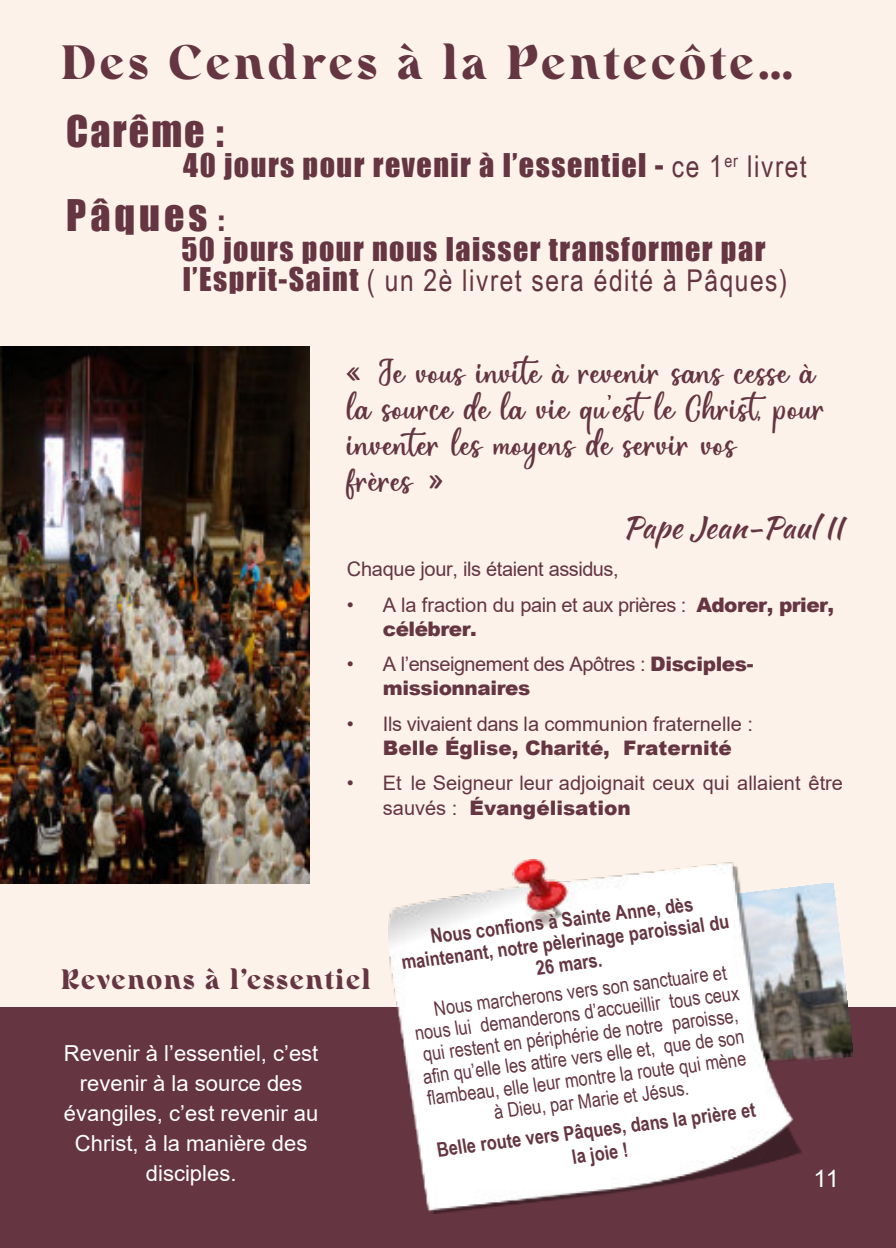
<style>
.page{position:relative;width:896px;height:1248px;background:#fff}
.page>*{position:absolute;margin:0;border:0;box-sizing:border-box;transform-origin:0 0}
.t1{font:900 48px "Rainesta";letter-spacing:.075em;color:#653542}
.t2{font:40px "Impact";letter-spacing:.075em;color:#653542}
.t3{font:36px/36px "Hello Calanthe DEMO Regular";color:#653542}
.t4{font:30px "Impact";letter-spacing:.05em;color:#653542}
.t5{font:30px "Arial Narrow";letter-spacing:.05em;color:#653542}
.t6{font:30px "Kaushan Script";color:#653542}
.t7{font:900 28px "Rainesta";letter-spacing:.05em;color:#653542}
.t8{font:24px "Arial";color:#fff}
.t9{font:22px/30px "Arial";color:#fff;text-align:center}
.t10{font:20px/24.4px "Arial";letter-spacing:-.015em;color:#653542}
.t11{font:20px/22px "Arial Narrow";color:#653542;text-align:center}
.t12{font:700 20px/22px "Arial Narrow";color:#653542;text-align:center}
.t13{font:900 20px "Arial";color:#653542}
.s1{font-family:"Arial Narrow"}
.s2{font-size:30px}
.s3{font-family:"Impact"}
.s4{font-weight:900}
</style>
<div class="page">
<div style="left:0;top:0;width:896px;height:1247px;background:#fcf2e9"></div>
<div style="left:0;top:1007px;width:896px;height:240px;background:#653542"></div>
<img style="left:801px;top:883px;width:52px;height:178px">
<img style="left:388px;top:859px;width:413px;height:353px">
<img style="left:0;top:346px;width:309px;height:536px">
<h1 class="t1" style="left:61px;top:43px;width:734px">Des Cendres à la Pentecôte…</h1>
<h2 class="t2" style="left:66px;top:116px;width:159px">Carême :</h2>
<h3 class="t4" style="left:183px;top:154px;width:625px">40 jours pour revenir à l’essentiel - <span class="s1">ce 1</span><sup>er</sup> <span class="s1">livret</span></h3>
<h2 class="t2" style="left:66px;top:200px;width:159px">Pâques <span class="s2">:</span></h2>
<h3 class="t4" style="left:181px;top:238px;width:585px">50 jours pour nous laisser transformer par</h3>
<h3 class="t5" style="left:183px;top:269px;width:606px"><span class="s3">l’Esprit-Saint</span> ( un 2è livret sera édité à Pâques)</h3>
<h3 class="t3" style="left:347px;top:359px;width:480px">« Je vous invite à revenir sans cesse à la source de la vie qu’est le Christ, pour inventer les moyens de servir vos<br>frères »</h3>
<h3 class="t6" style="left:622px;top:505px;width:222px">Pape Jean-Paul II</h3>
<p class="t10" style="left:347px;top:559px;width:273px">Chaque jour, ils étaient assidus,</p>
<p class="t10" style="left:383px;top:594px;width:453px;text-indent:-36px">• A la fraction du pain et aux prières : <span class="s4">Adorer, prier, célébrer.</span></p>
<p class="t10" style="left:383px;top:653px;width:372px;text-indent:-36px">• A l’enseignement des Apôtres : <span class="s4">Disciples&shy;missionnaires</span></p>
<p class="t10" style="left:347px;top:713px;width:408px">• Ils vivaient dans la communion fraternelle :</p>
<p class="t13" style="left:383px;top:740px;width:350px">Belle Église, Charité, Fraternité</p>
<p class="t10" style="left:383px;top:772px;width:461px;line-height:25.2px;text-indent:-36px">• Et le Seigneur leur adjoignait ceux qui allaient être sauvés : <span class="s4">Évangélisation</span></p>
<h3 class="t7" style="left:61px;top:967px;width:311px">Revenons à l’essentiel</h3>
<p class="t9" style="left:64px;top:1040px;width:256px">Revenir à l’essentiel, c’est revenir à la source des évangiles, c’est revenir au<br>Christ, à la manière des disciples.</p>
<p class="t12" style="left:398px;top:930px;width:331px;rotate:-7deg">Nous confi ons à Sainte Anne, dès maintenant, notre pèlerinage paroissial du<br>26 mars.</p>
<p class="t11" style="left:411px;top:1001px;width:328px;rotate:-7deg">Nous marcherons vers son sanctuaire et nous lui demanderons d’accueillir tous ceux qui restent en périphérie de notre paroisse, afi n qu’elle les attire vers elle et, que de son fl ambeau, elle leur montre la route qui mène à Dieu, par Marie et Jésus.</p>
<p class="t12" style="left:436px;top:1138px;width:322px;line-height:24px;rotate:-7deg">Belle route vers Pâques, dans la prière et la joie !</p>
<p class="t8" style="left:813px;top:1168px;width:27px">11</p>
</div>
